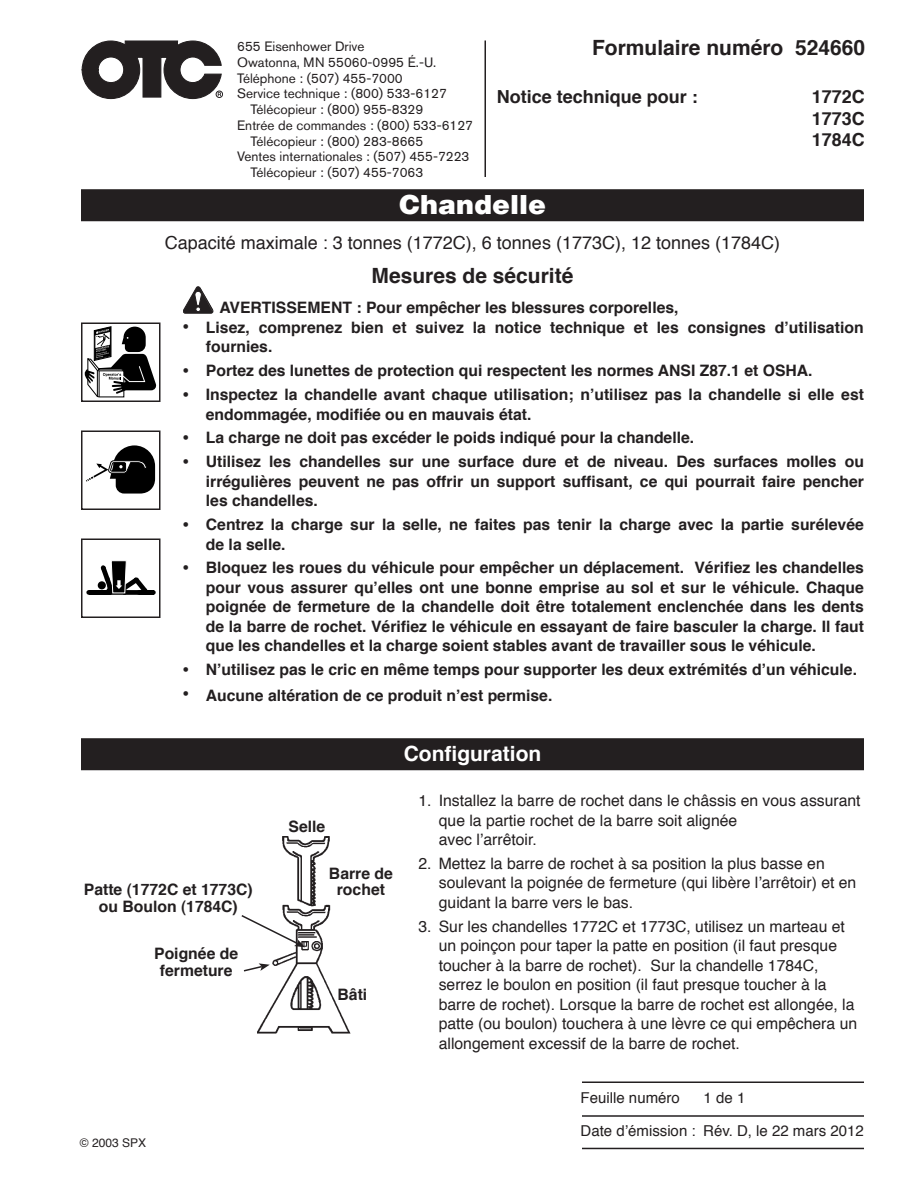
<style>
.page{position:relative;width:918px;height:1188px;background:#fff}
.page>*{position:absolute;margin:0;border:0;box-sizing:border-box;transform-origin:0 0}
.Headline{font:900 27px "Helvetica";color:#fff}
.Subhead_1{font:700 21px "Helvetica";color:#231f20}
.Subhead_1-2{font:700 21px "Helvetica";color:#fff}
.t1{font:18px "Helvetica";color:#231f20}
.t2{font:700 18px "Helvetica";color:#231f20}
.Warnings{font:700 15.75px/19.5px "Helvetica";color:#231f20}
.t3{font:15.75px/19.5px "Helvetica";color:#231f20}
.Callouts{font:700 15.75px/16.5px "Helvetica";color:#231f20;text-align:center}
.t4{font:15px "Helvetica";color:#231f20}
.t5{font:13.5px "Akzidenz Grotesk BE";color:#231f20}
.t6{font:12px "Helvetica";color:#231f20}
.s1{font-size:21px}
</style>
<div class="page">
<hr style="left:582px;top:1082px;width:282px;height:1px;background:#231f20">
<hr style="left:582px;top:1148px;width:282px;height:1px;background:#231f20">
<hr style="left:582px;top:1115px;width:282px;height:2px;background:#231f20">
<hr style="left:484px;top:40px;width:2px;height:137px;background:#231f20">
<svg style="left:183px;top:287px;width:30px;height:27px"></svg>
<img style="left:257px;top:836px;width:94px;height:197px">
<svg style="left:241px;top:914px;width:64px;height:33px"></svg>
<svg style="left:243px;top:963px;width:27px;height:10px"></svg>
<div style="left:82px;top:190px;width:781px;height:30px;background:#231f20"></div>
<div style="left:81px;top:189px;width:783px;height:32px;border:2px solid #231f20"></div>
<div style="left:82px;top:739px;width:781px;height:31px;background:#231f20"></div>
<div style="left:81px;top:738px;width:783px;height:32px;border:2px solid #231f20"></div>
<div style="left:81px;top:322px;width:79px;height:80px;border:2px solid #231f20"></div>
<div style="left:81px;top:430px;width:79px;height:80px;border:2px solid #231f20"></div>
<div style="left:81px;top:538px;width:79px;height:80px;border:2px solid #231f20"></div>
<svg style="left:83px;top:326px;width:74px;height:72px"></svg>
<svg style="left:86px;top:445px;width:69px;height:49px"></svg>
<svg style="left:86px;top:590px;width:3px;height:5px"></svg>
<div style="left:89px;top:590px;width:12px;height:5px;background:#000"></div>
<svg style="left:98px;top:560px;width:58px;height:35px"></svg>
<div style="left:216px;top:91px;width:7px;height:7px;border:1px solid #231f20;border-radius:50%"></div>
<svg style="left:82px;top:40px;width:140px;height:59px"></svg>
<p class="t5" style="left:237px;top:38px;width:129px">655 Eisenhower Drive</p>
<p class="Subhead_1" style="left:592px;top:31px;width:275px">Formulaire numéro 524660</p>
<p class="t5" style="left:237px;top:54px;width:201px">Owatonna, MN 55060-0995 É.-U.</p>
<p class="t5" style="left:237px;top:70px;width:167px">Téléphone : (507) 455-7000</p>
<p class="t5" style="left:237px;top:86px;width:211px">Service technique : (800) 533-6127</p>
<p class="t5" style="left:251px;top:101px;width:174px">Télécopieur : (800) 955-8329</p>
<p class="t5" style="left:237px;top:117px;width:238px">Entrée de commandes : (800) 533-6127</p>
<p class="t5" style="left:251px;top:133px;width:174px">Télécopieur : (800) 283-8665</p>
<p class="t5" style="left:237px;top:149px;width:234px">Ventes internationales : (507) 455-7223</p>
<p class="t5" style="left:251px;top:164px;width:174px">Télécopieur : (507) 455-7063</p>
<p class="t2" style="left:497px;top:82px;width:203px">Notice technique pour :</p>
<p class="t2" style="left:812px;top:82px;width:55px">1772C</p>
<p class="t2" style="left:812px;top:104px;width:55px">1773C</p>
<p class="t2" style="left:812px;top:125px;width:55px">1784C</p>
<p class="Headline" style="left:399px;top:189px;width:149px">Chandelle</p>
<p class="t1" style="left:165px;top:229px;width:617px">Capacité maximale : 3 tonnes (1772C), 6 tonnes (1773C), 12 tonnes (1784C)</p>
<p class="Subhead_1" style="left:372px;top:259px;width:203px">Mesures de sécurité</p>
<p class="Warnings" style="left:219px;top:298px;width:461px">AVERTISSEMENT : Pour empêcher les blessures corporelles,</p>
<p class="Warnings" style="left:206px;top:318px;width:659px;text-indent:-24px"><span class="s1">•</span> Lisez, comprenez bien et suivez la notice technique et les consignes d’utilisation fournies.</p>
<p class="Warnings" style="left:182px;top:361px;width:632px"><span class="s1">•</span> Portez des lunettes de protection qui respectent les normes ANSI Z87.1 et OSHA.</p>
<p class="Warnings" style="left:206px;top:385px;width:660px;text-indent:-24px"><span class="s1">•</span> Inspectez la chandelle avant chaque utilisation; n’utilisez pas la chandelle si elle est endommagée, modifiée ou en mauvais état.</p>
<p class="Warnings" style="left:182px;top:428px;width:514px"><span class="s1">•</span> La charge ne doit pas excéder le poids indiqué pour la chandelle.</p>
<p class="Warnings" style="left:206px;top:452px;width:660px;text-align:justify;text-indent:-24px"><span class="s1">•</span> Utilisez les chandelles sur une surface dure et de niveau. Des surfaces molles ou irrégulières peuvent ne pas offrir un support suffisant, ce qui pourrait faire pencher les chandelles.</p>
<p class="Warnings" style="left:206px;top:515px;width:660px;text-indent:-24px"><span class="s1">•</span> Centrez la charge sur la selle, ne faites pas tenir la charge avec la partie surélevée de la selle.</p>
<p class="Warnings" style="left:206px;top:558px;width:660px;text-align:justify;text-indent:-24px"><span class="s1">•</span> Bloquez les roues du véhicule pour empêcher un déplacement. Vérifiez les chandelles pour vous assurer qu’elles ont une bonne emprise au sol et sur le véhicule. Chaque poignée de fermeture de la chandelle doit être totalement enclenchée dans les dents de la barre de rochet. Vérifiez le véhicule en essayant de faire basculer la charge. Il faut que les chandelles et la charge soient stables avant de travailler sous le véhicule.</p>
<p class="Warnings" style="left:182px;top:660px;width:676px"><span class="s1">•</span> N’utilisez pas le cric en même temps pour supporter les deux extrémités d’un véhicule.</p>
<p class="Warnings" style="left:182px;top:686px;width:372px"><span class="s1">•</span> Aucune altération de ce produit n’est permise.</p>
<p class="Callouts" style="left:289px;top:819px;width:38px">Selle</p>
<p class="Callouts" style="left:329px;top:865px;width:65px">Barre de</p>
<p class="Callouts" style="left:84px;top:882px;width:170px">Patte (1772C et 1773C)</p>
<p class="Callouts" style="left:337px;top:882px;width:50px">rochet</p>
<p class="Callouts" style="left:99px;top:898px;width:141px">ou Boulon (1784C)</p>
<p class="Callouts" style="left:154px;top:945px;width:86px">Poignée de fermeture</p>
<p class="Callouts" style="left:338px;top:986px;width:31px">Bâti</p>
<p class="Subhead_1-2" style="left:404px;top:737px;width:139px">Configuration</p>
<p class="t3" style="left:439px;top:791px;width:423px;text-indent:-20px">1. Installez la barre de rochet dans le châssis en vous assurant que la partie rochet de la barre soit alignée<br>avec l’arrêtoir.</p>
<p class="t3" style="left:439px;top:854px;width:419px;text-indent:-20px">2. Mettez la barre de rochet à sa position la plus basse en soulevant la poignée de fermeture (qui libère l’arrêtoir) et en guidant la barre vers le bas.</p>
<p class="t3" style="left:439px;top:917px;width:420px;text-indent:-20px">3. Sur les chandelles 1772C et 1773C, utilisez un marteau et un poinçon pour taper la patte en position (il faut presque toucher à la barre de rochet). Sur la chandelle 1784C, serrez le boulon en position (il faut presque toucher à la barre de rochet). Lorsque la barre de rochet est allongée, la patte (ou boulon) touchera à une lèvre ce qui empêchera un allongement excessif de la barre de rochet.</p>
<p class="t6" style="left:80px;top:1134px;width:68px">© 2003 SPX</p>
<p class="t4" style="left:581px;top:1086px;width:101px">Feuille numéro</p>
<p class="t4" style="left:704px;top:1086px;width:43px">1 de 1</p>
<p class="t4" style="left:581px;top:1119px;width:285px">Date d’émission : Rév. D, le 22 mars 2012</p>
</div>
